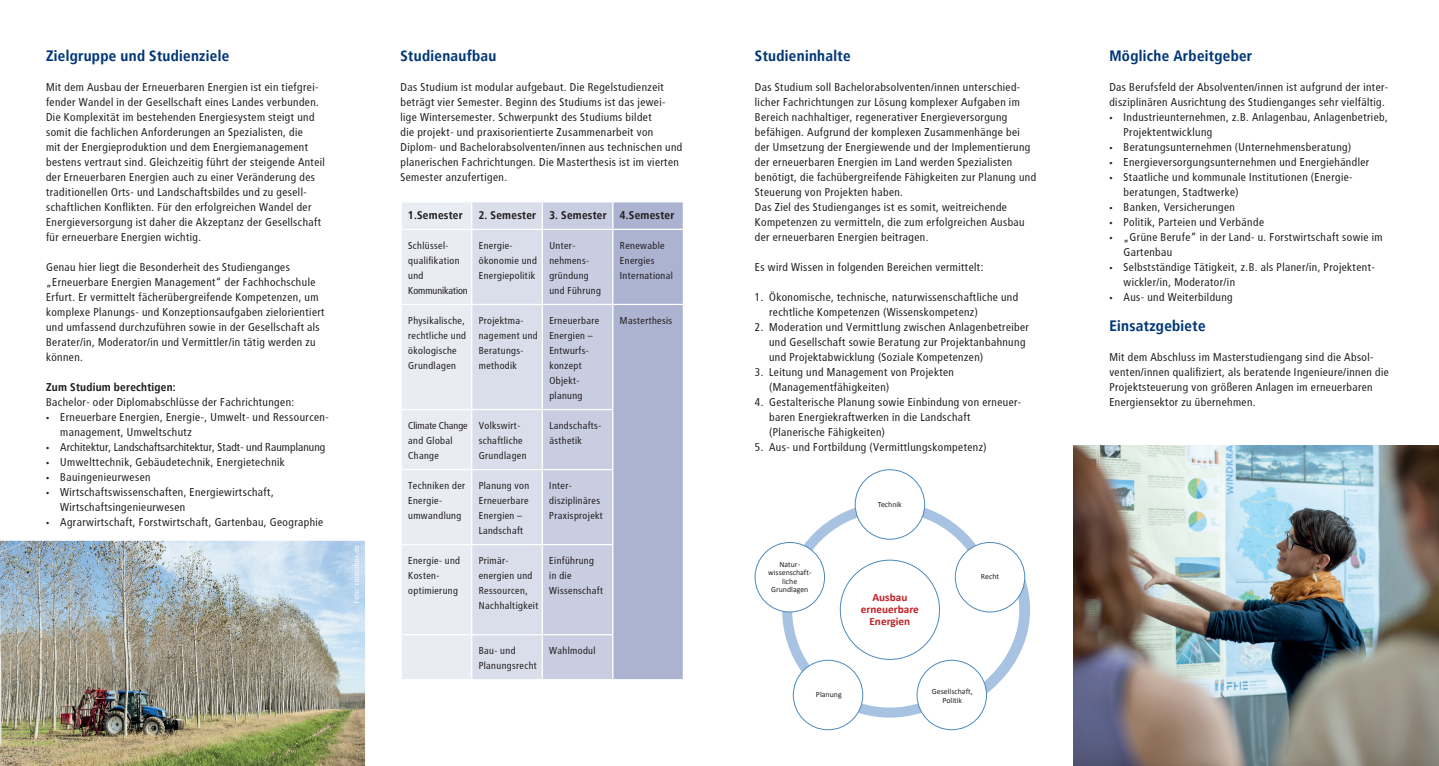
<style>
.page{position:relative;width:1439px;height:766px;background:#fff}
.page>*{position:absolute;margin:0;border:0;box-sizing:border-box;transform-origin:0 0}
.t1{font:700 15px "Transit";color:#013778}
.t2{font:11.25px/15px "Transit";color:#231f20}
.t3{font:700 11.25px "Transit";color:#231f20}
.t4{font:11.25px "Transit";letter-spacing:-.03em;color:#231f20}
.t5{font:700 11.25px/12.4px "Calibri";color:#c22025;text-align:center}
.t6{font:10px/15px "Transit";color:#231f20}
.t7{font:7.88px/8.6px "Calibri";color:#231f20;text-align:center}
.s1{font-family:"Myriad Pro"}
</style>
<div class="page">
<img style="left:0;top:540px;width:365px;height:225px">
<img style="left:353px;top:545px;width:6px;height:57px">
<svg style="left:402px;top:202px;width:281px;height:477px;background:#cfd3e5"></svg>
<img style="left:1074px;top:445px;width:365px;height:320px">
<svg style="left:773px;top:502px;width:258px;height:222px"></svg>
<div style="left:840px;top:560px;width:99px;height:99px;background:#fff;border-radius:50%"></div>
<div style="left:855px;top:469px;width:69px;height:70px;background:#fff;border-radius:50%"></div>
<div style="left:855px;top:469px;width:70px;height:70px;border:1px solid #4d8abe;border-radius:50%"></div>
<div style="left:955px;top:542px;width:69px;height:69px;background:#fff;border-radius:50%"></div>
<div style="left:955px;top:542px;width:70px;height:70px;border:1px solid #4d8abe;border-radius:50%"></div>
<div style="left:917px;top:660px;width:69px;height:69px;background:#fff;border-radius:50%"></div>
<div style="left:917px;top:659px;width:70px;height:70px;border:1px solid #4d8abe;border-radius:50%"></div>
<div style="left:793px;top:660px;width:70px;height:69px;background:#fff;border-radius:50%"></div>
<div style="left:793px;top:659px;width:70px;height:70px;border:1px solid #4d8abe;border-radius:50%"></div>
<div style="left:755px;top:542px;width:69px;height:69px;background:#fff;border-radius:50%"></div>
<div style="left:755px;top:542px;width:70px;height:70px;border:1px solid #4d8abe;border-radius:50%"></div>
<h1 class="t1" style="left:46px;top:46px;width:185px">Zielgruppe und Studienziele</h1>
<p class="t2" style="left:46px;top:80px;width:281px">Mit dem Ausbau der Erneuerbaren Energien ist ein tiefgrei&shy;fender Wandel in der Gesellschaft eines Landes verbunden.<br>Die Komplexität im bestehenden Energiesystem steigt und somit die fachlichen Anforderungen an Spezialisten, die<br>mit der Energieproduktion und dem Energiemanagement bestens vertraut sind. Gleichzeitig führt der steigende Anteil der Erneuerbaren Energien auch zu einer Veränderung des traditionellen Orts - und Landschaftsbildes und zu gesell&shy;schaftlichen Konflikten. Für den erfolgreichen Wandel der Energieversorgung ist daher die Akzeptanz der Gesellschaft für erneuerbare Energien wichtig.</p>
<p class="t2" style="left:46px;top:260px;width:280px">Genau hier liegt die Besonderheit des Studienganges „Erneuerbare Energien Management“ der Fachhochschule Erfurt. Er vermittelt fächerübergreifende Kompetenzen, um komplexe Planungs- und Konzeptionsaufgaben zielorientiert und umfassend durchzuführen sowie in der Gesellschaft als Berater/in, Moderator/in und Vermittler/in tätig werden zu können.</p>
<p class="t3" style="left:46px;top:380px;width:131px">Zum Studium berechtigen:</p>
<p class="t2" style="left:46px;top:395px;width:250px">Bachelor- oder Diplomabschlüsse der Fachrichtungen:</p>
<p class="t2" style="left:60px;top:410px;width:270px;text-indent:-14px"><span class="s1">•</span> Erneuerbare Energien, Energie-, Umwelt- und Ressourcen&shy;management, Umweltschutz</p>
<p class="t4" style="left:46px;top:441px;width:281px"><span class="s1">•</span> Architektur, Landschaftsarchitektur, Stadt- und Raumplanung</p>
<p class="t2" style="left:46px;top:455px;width:241px"><span class="s1">•</span> Umwelttechnik, Gebäudetechnik, Energietechnik</p>
<p class="t2" style="left:46px;top:470px;width:106px"><span class="s1">•</span> Bauingenieurwesen</p>
<p class="t2" style="left:60px;top:485px;width:215px;text-indent:-14px"><span class="s1">•</span> Wirtschaftswissenschaften, Energiewirtschaft,<br>Wirtschaftsingenieurwesen</p>
<p class="t2" style="left:46px;top:515px;width:279px"><span class="s1">•</span> Agrarwirtschaft, Forstwirtschaft, Gartenbau, Geographie</p>
<h1 class="t1" style="left:400px;top:46px;width:98px">Studienaufbau</h1>
<p class="t2" style="left:400px;top:80px;width:284px">Das Studium ist modular aufgebaut. Die Regelstudienzeit beträgt vier Semester. Beginn des Studiums ist das jewei&shy;lige Wintersemester. Schwerpunkt des Studiums bildet<br>die projekt- und praxisorientierte Zusammenarbeit von Diplom- und Bachelorabsolventen/innen aus technischen und planerischen Fachrichtungen. Die Masterthesis ist im vierten Semester anzufertigen.</p>
<p class="t3" style="left:408px;top:207px;width:56px">1.Semester</p>
<p class="t3" style="left:479px;top:207px;width:197px">2. Semester 3. Semester 4.Semester</p>
<p class="t6" style="left:408px;top:238px;width:61px">Schlüssel&shy;qualifikation und<br>Kommunikation</p>
<p class="t6" style="left:479px;top:238px;width:60px">Energie&shy;ökonomie und<br>Energiepolitik</p>
<p class="t6" style="left:549px;top:238px;width:54px">Unter&shy;nehmens&shy;gründung und Führung</p>
<p class="t6" style="left:620px;top:238px;width:55px">Renewable<br>Energies<br>International</p>
<p class="t6" style="left:408px;top:313px;width:60px">Physikalische, rechtliche und ökologische<br>Grundlagen</p>
<p class="t6" style="left:479px;top:313px;width:61px">Projektma&shy;nagement und<br>Beratungs&shy;methodik</p>
<p class="t6" style="left:549px;top:313px;width:52px">Erneuerbare<br>Energien –<br>Entwurfs&shy;konzept<br>Objekt&shy;planung</p>
<p class="t6" style="left:620px;top:313px;width:54px">Masterthesis</p>
<p class="t6" style="left:408px;top:418px;width:61px">Climate Change and Global<br>Change</p>
<p class="t6" style="left:479px;top:418px;width:50px">Volkswirt&shy;schaftliche<br>Grundlagen</p>
<p class="t6" style="left:549px;top:418px;width:54px">Landschafts&shy;ästhetik</p>
<p class="t6" style="left:408px;top:478px;width:59px">Techniken der<br>Energie&shy;umwandlung</p>
<p class="t6" style="left:479px;top:478px;width:52px">Planung von<br>Erneuerbare<br>Energien –<br>Landschaft</p>
<p class="t6" style="left:549px;top:478px;width:55px">Inter&shy;disziplinäres<br>Praxisprojekt</p>
<p class="t6" style="left:408px;top:553px;width:54px">Energie- und<br>Kosten&shy;optimierung</p>
<p class="t6" style="left:479px;top:553px;width:61px">Primär&shy;energien und<br>Ressourcen,<br>Nachhaltigkeit</p>
<p class="t6" style="left:549px;top:553px;width:56px">Einführung in die<br>Wissenschaft</p>
<p class="t6" style="left:479px;top:643px;width:60px">Bau- und<br>Planungsrecht</p>
<p class="t6" style="left:549px;top:643px;width:48px">Wahlmodul</p>
<h1 class="t1" style="left:755px;top:46px;width:97px">Studieninhalte</h1>
<p class="t2" style="left:755px;top:80px;width:283px">Das Studium soll Bachelorabsolventen/innen unterschied&shy;licher Fachrichtungen zur Lösung komplexer Aufgaben im Bereich nachhaltiger, regenerativer Energieversorgung befähigen. Aufgrund der komplexen Zusammenhänge bei der Umsetzung der Energiewende und der Implementierung der erneuerbaren Energien im Land werden Spezialisten benötigt, die fachübergreifende Fähigkeiten zur Planung und Steuerung von Projekten haben.<br>Das Ziel des Studienganges ist es somit, weitreichende Kompetenzen zu vermitteln, die zum erfolgreichen Ausbau der erneuerbaren Energien beitragen.</p>
<p class="t2" style="left:755px;top:260px;width:230px">Es wird Wissen in folgenden Bereichen vermittelt:</p>
<p class="t2" style="left:769px;top:290px;width:251px;text-indent:-14px">1. Ökonomische, technische, naturwissenschaftliche und rechtliche Kompetenzen (Wissenskompetenz)</p>
<p class="t2" style="left:769px;top:320px;width:262px;text-indent:-14px">2. Moderation und Vermittlung zwischen Anlagenbetreiber und Gesellschaft sowie Beratung zur Projektanbahnung und Projektabwicklung (Soziale Kompetenzen)</p>
<p class="t2" style="left:769px;top:365px;width:187px;text-indent:-14px">3. Leitung und Management von Projekten (Managementfähigkeiten)</p>
<p class="t2" style="left:769px;top:395px;width:254px;text-indent:-14px">4. Gestalterische Planung sowie Einbindung von erneuer&shy;baren Energiekraftwerken in die Landschaft (Planerische Fähigkeiten)</p>
<p class="t2" style="left:755px;top:440px;width:234px">5. Aus- und Fortbildung (Vermittlungskompetenz)</p>
<p class="t7" style="left:768px;top:559px;width:45px">Natur&shy;wissenschaft&shy;liche<br>Grundlagen</p>
<p class="t7" style="left:878px;top:499px;width:25px">Technik</p>
<p class="t5" style="left:861px;top:590px;width:60px">Ausbau erneuerbare<br>Energien</p>
<p class="t7" style="left:981px;top:572px;width:20px">Recht</p>
<p class="t7" style="left:816px;top:690px;width:27px">Planung</p>
<p class="t7" style="left:932px;top:686px;width:42px;line-height:9.5px">Gesellschaft,<br>Politik</p>
<h1 class="t1" style="left:1109px;top:46px;width:145px">Mögliche Arbeitgeber</h1>
<p class="t2" style="left:1109px;top:80px;width:281px">Das Berufsfeld der Absolventen/innen ist aufgrund der inter&shy;disziplinären Ausrichtung des Studienganges sehr vielfältig.</p>
<p class="t2" style="left:1123px;top:110px;width:266px;text-indent:-14px"><span class="s1">•</span> Industrieunternehmen, z.B. Anlagenbau, Anlagenbetrieb,<br>Projektentwicklung</p>
<p class="t2" style="left:1109px;top:140px;width:244px"><span class="s1">•</span> Beratungsunternehmen (Unternehmensberatung)</p>
<p class="t2" style="left:1109px;top:155px;width:262px"><span class="s1">•</span> Energieversorgungsunternehmen und Energiehändler</p>
<p class="t2" style="left:1123px;top:170px;width:231px;text-indent:-14px"><span class="s1">•</span> Staatliche und kommunale Institutionen (Energie&shy;beratungen, Stadtwerke)</p>
<p class="t2" style="left:1109px;top:200px;width:128px"><span class="s1">•</span> Banken, Versicherungen</p>
<p class="t2" style="left:1109px;top:215px;width:157px"><span class="s1">•</span> Politik, Parteien und Verbände</p>
<p class="t2" style="left:1123px;top:230px;width:261px;text-indent:-14px"><span class="s1">•</span> „Grüne Berufe“ in der Land- u. Forstwirtschaft sowie im<br>Gartenbau</p>
<p class="t2" style="left:1123px;top:260px;width:253px;text-indent:-14px"><span class="s1">•</span> Selbstständige Tätigkeit, z.B. als Planer/in, Projektent&shy;wickler/in, Moderator/in</p>
<p class="t2" style="left:1109px;top:290px;width:125px"><span class="s1">•</span> Aus- und Weiterbildung</p>
<h1 class="t1" style="left:1109px;top:316px;width:98px">Einsatzgebiete</h1>
<p class="t2" style="left:1109px;top:350px;width:281px">Mit dem Abschluss im Masterstudiengang sind die Absol&shy;venten/innen qualifiziert, als beratende Ingenieure/innen die Projektsteuerung von größeren Anlagen im erneuerbaren Energiensektor zu übernehmen.</p>
</div>
